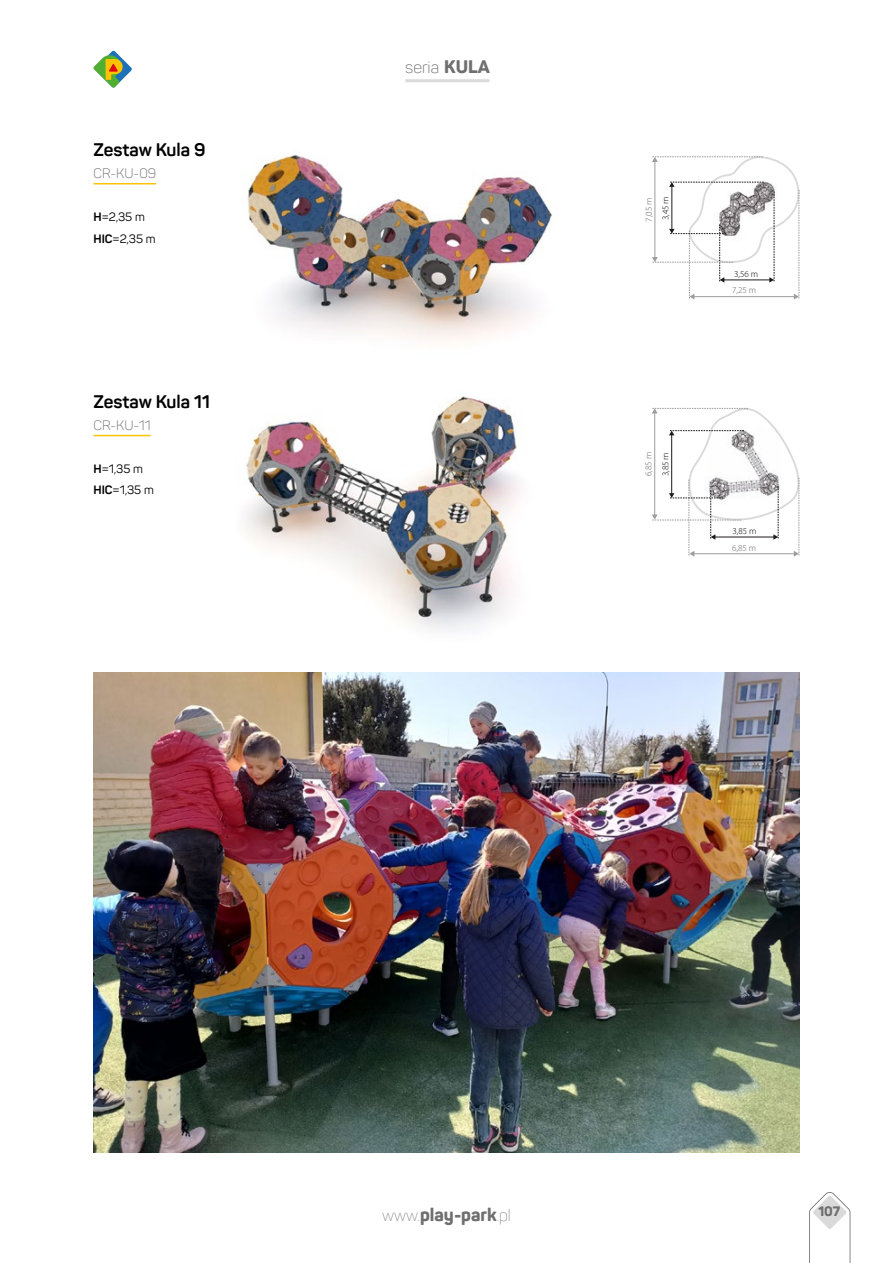
<style>
.page{position:relative;width:893px;height:1263px;background:#fff}
.page>*{position:absolute;margin:0;border:0;box-sizing:border-box;transform-origin:0 0}
.t1{font:700 18px "Panton";color:#000}
.t2{font:800 18px "Panton";color:#706f6f}
.t3{font:300 16.5px "Panton";color:#706f6f}
.t4{font:300 13.5px "Panton";color:#706f6f}
.t5{font:800 13.5px "Panton";color:#706f6f}
.t6{font:12px/21.6px "Panton";color:#000}
.t7{font:300 9px "Myriad Pro";color:#646363}
.t8{font:300 9px "Myriad Pro";color:#000}
.s1{font-weight:700}
.s2{font-weight:800;font-size:18px}
.s3{font-weight:200;font-size:16.5px}
</style>
<div class="page">
<svg style="left:809px;top:1192px;width:41px;height:71px"></svg>
<hr style="left:405px;top:79px;width:84px;height:3px;background:#dadada">
<img style="left:94px;top:672px;width:705px;height:480px">
<img style="left:247px;top:155px;width:305px;height:185px">
<img style="left:245px;top:396px;width:275px;height:235px">
<svg style="left:652px;top:156px;width:148px;height:144px"></svg>
<svg style="left:652px;top:407px;width:148px;height:150px"></svg>
<hr style="left:94px;top:183px;width:62px;height:1px;background:#fdc300">
<hr style="left:94px;top:435px;width:57px;height:1px;background:#fdc300">
<svg style="left:94px;top:51px;width:38px;height:37px"></svg>
<h1 class="t1" style="left:94px;top:139px;width:113px">Zestaw Kula 9</h1>
<p class="t4" style="left:94px;top:165px;width:64px">CR-KU-09</p>
<p class="t6" style="left:94px;top:206px;width:64px"><span class="s1">H</span>=2,35 m<br><span class="s1">HIC</span>=2,35 m</p>
<h1 class="t1" style="left:94px;top:390px;width:118px">Zestaw Kula 11</h1>
<p class="t4" style="left:94px;top:417px;width:59px">CR-KU-11</p>
<p class="t6" style="left:94px;top:458px;width:62px"><span class="s1">H</span>=1,35 m<br><span class="s1">HIC</span>=1,35 m</p>
<h2 class="t3" style="left:405px;top:57px;width:86px">seria <span class="s2">KULA</span></h2>
<p class="t7" style="left:643px;top:222px;width:26px;rotate:-90deg">7,05 m</p>
<p class="t8" style="left:660px;top:220px;width:26px;rotate:-90deg">3,45 m</p>
<p class="t8" style="left:734px;top:268px;width:26px">3,56 m</p>
<p class="t7" style="left:732px;top:285px;width:26px">7,25 m</p>
<p class="t7" style="left:643px;top:476px;width:26px;rotate:-90deg">6,85 m</p>
<p class="t8" style="left:660px;top:476px;width:26px;rotate:-90deg">3,85 m</p>
<p class="t8" style="left:732px;top:525px;width:26px">3,85 m</p>
<p class="t7" style="left:732px;top:542px;width:26px">6,85 m</p>
<h1 class="t2" style="left:382px;top:1203px;width:130px"><span class="s3">www.</span>play-park<span class="s3">.pl</span></h1>
<p class="t5" style="left:818px;top:1203px;width:24px">107</p>
</div>
